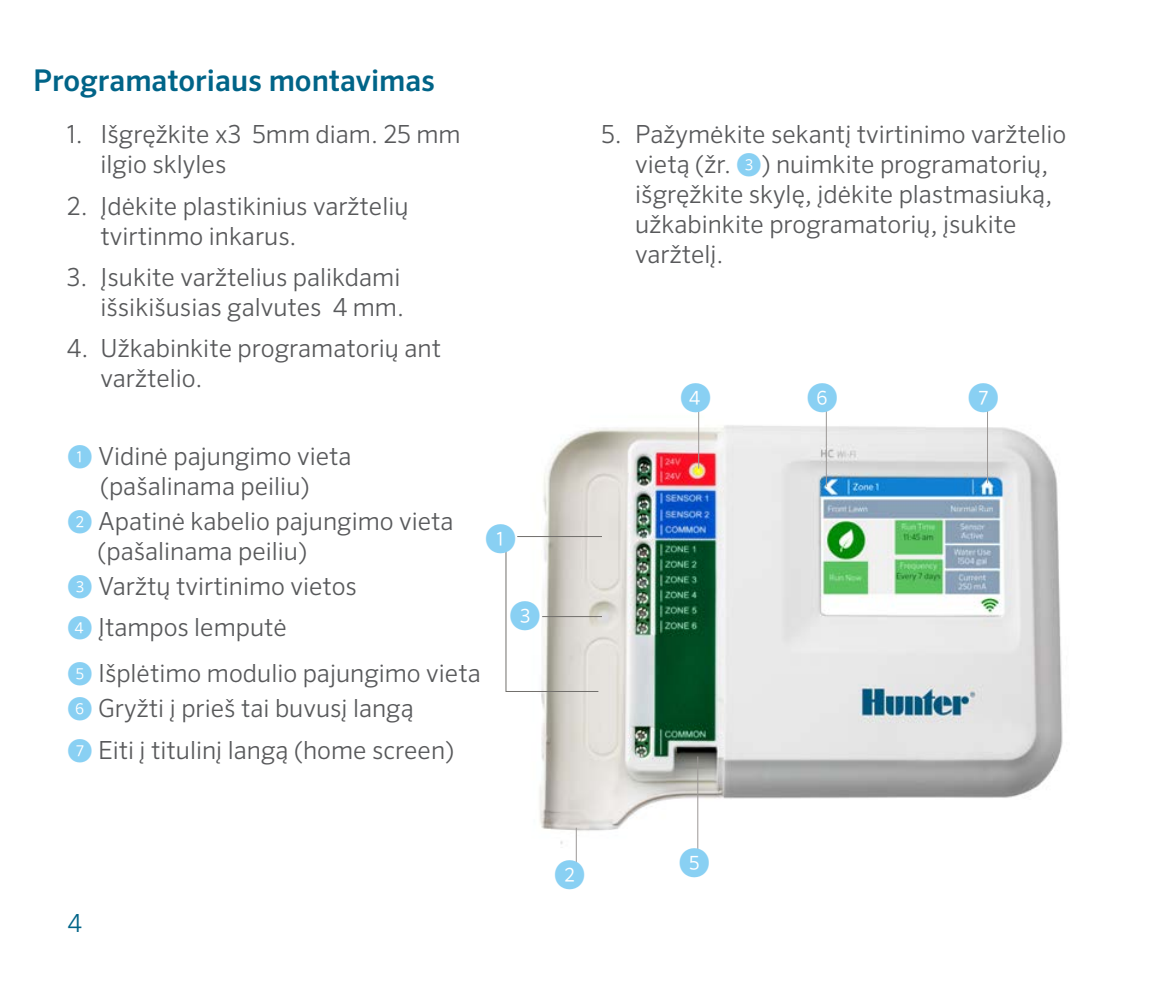
<style>
.page{position:relative;width:1170px;height:990px;background:#fff}
.page>*{position:absolute;margin:0;border:0;box-sizing:border-box;transform-origin:0 0}
.t1{font:300 31.25px "Sero Pro";color:#89d0f3}
.t2{font:500 30px "Sero Pro";color:#006488}
.t3{font:300 25px/30px "Sero Pro";color:#58595b}
.t4{font:300 25px "Sero Pro";color:#006488}
.s1{color:#89d0f3}
</style>
<div class="page">
<img style="left:533px;top:408px;width:530px;height:457px">
<hr style="left:517px;top:536px;width:85px;height:1px;background:#716f6c">
<svg style="left:505px;top:549px;width:94px;height:143px"></svg>
<hr style="left:576px;top:828px;width:1px;height:37px;background:#9c9896">
<hr style="left:542px;top:616px;width:60px;height:1px;background:#716f6c">
<hr style="left:698px;top:408px;width:1px;height:61px;background:#9c9896">
<hr style="left:697px;top:757px;width:1px;height:94px;background:#9c9896">
<hr style="left:826px;top:410px;width:1px;height:77px;background:#9c9896">
<hr style="left:987px;top:410px;width:1px;height:73px;background:#9c9896">
<p class="t2" style="left:33px;top:62px;width:404px">Programatoriaus montavimas</p>
<p class="t3" style="left:101px;top:119px;width:362px;text-indent:-34px">1. Išgręžkite x3 5mm diam. 25 mm ilgio sklyles</p>
<p class="t3" style="left:101px;top:191px;width:310px;text-indent:-34px">2. Įdėkite plastikinius varžtelių tvirtinmo inkarus.</p>
<p class="t3" style="left:67px;top:262px;width:339px;text-align:right">3. Įsukite varžtelius palikdami išsikišusias galvutes 4 mm.</p>
<p class="t3" style="left:101px;top:333px;width:342px;text-indent:-34px">4. Užkabinkite programatorių ant varžtelio.</p>
<p class="t3" style="left:68px;top:441px;width:286px;text-align:center"><span class="s1">①</span> Vidinė pajungimo vieta (pašalinama peiliu)</p>
<p class="t3" style="left:98px;top:506px;width:358px;text-indent:-30px"><span class="s1">②</span> Apatinė kabelio pajungimo vieta (pašalinama peiliu)</p>
<p class="t3" style="left:68px;top:565px;width:291px;line-height:41.2px"><span class="s1">③</span> Varžtų tvirtinimo vietos<br><span class="s1">④</span> Įtampos lemputė</p>
<p class="t3" style="left:68px;top:656px;width:415px;line-height:35px"><span class="s1">⑤</span> Išplėtimo modulio pajungimo vieta<br><span class="s1">⑥</span> Gryžti į prieš tai buvusį langą</p>
<p class="t3" style="left:68px;top:735px;width:388px"><span class="s1">⑦</span> Eiti į titulinį langą (home screen)</p>
<p class="t1" style="left:485px;top:519px;width:33px">①</p>
<p class="t1" style="left:510px;top:596px;width:33px">③</p>
<p class="t3" style="left:635px;top:119px;width:433px;text-indent:-34px">5. Pažymėkite sekantį tvirtinimo varžtelio vietą (žr. <span class="s1">③</span>) nuimkite programatorių, išgręžkite skylę, įdėkite plastmasiuką, užkabinkite programatorių, įsukite varžtelį.</p>
<p class="t1" style="left:680px;top:378px;width:33px">④</p>
<p class="t1" style="left:807px;top:378px;width:33px">⑥</p>
<p class="t1" style="left:968px;top:378px;width:33px">⑦</p>
<p class="t4" style="left:68px;top:909px;width:16px">4</p>
<p class="t1" style="left:554px;top:855px;width:33px">②</p>
<p class="t1" style="left:679px;top:843px;width:33px">⑤</p>
</div>
